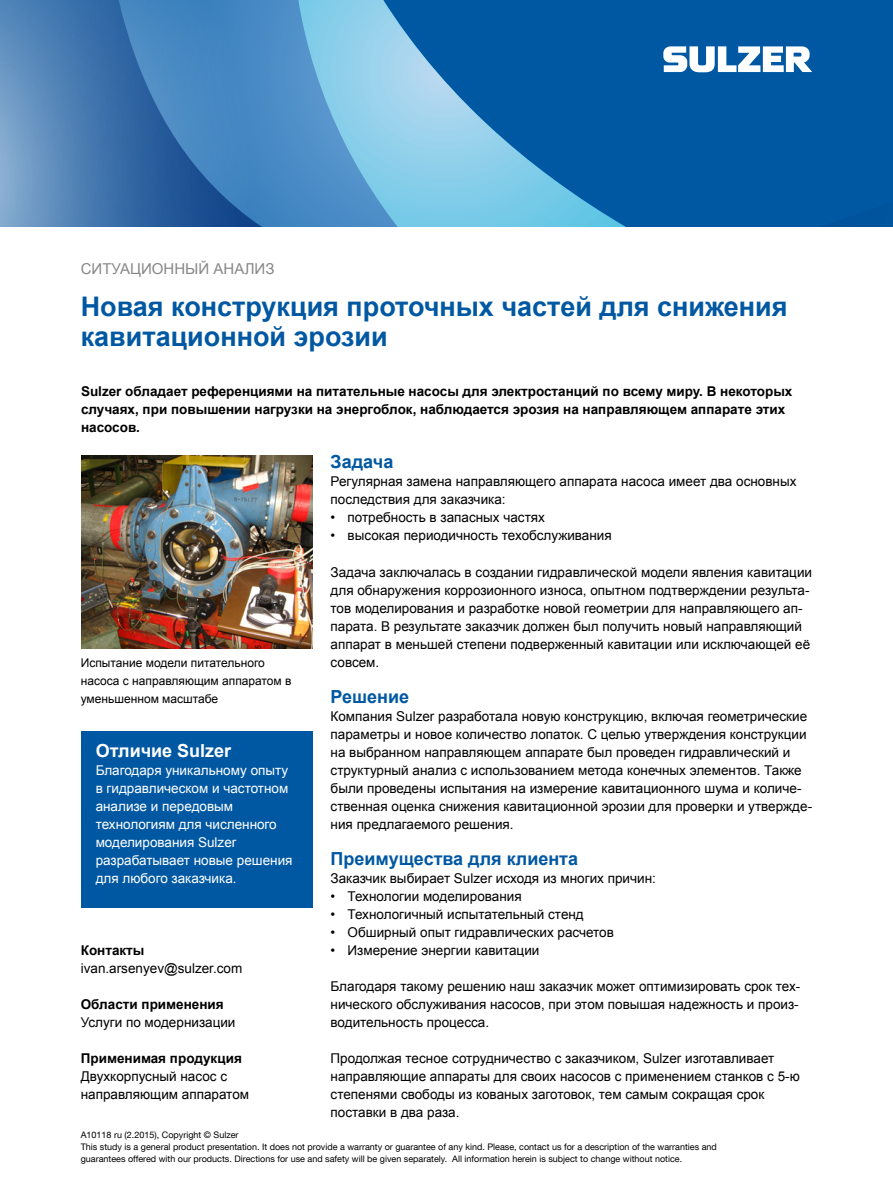
<style>
.page{position:relative;width:893px;height:1191px;background:#fff}
.page>*{position:absolute;margin:0;border:0;box-sizing:border-box;transform-origin:0 0}
.Otsikko{font:700 27px/30px "Arial";color:#0058a2}
.Subheading{font:700 18px "Arial";color:#0058a2}
.Subheading-2{font:700 18px "Arial";color:#fff}
.Paragraph_text{font:15px "Arial";color:#878787}
.Paragraph_text-2{font:13.5px/18px "Arial";color:#000}
.Bulleted_paragraph_t{font:13.5px/18px "Arial";color:#000;text-align:justify}
.Paragraph_text-3{font:700 13.5px/18px "Arial";color:#000}
.Bulleted_paragraph_t-2{font:13.5px/18px "Arial";color:#fff}
.leipis{font:13.5px/18px "Arial";color:#000}
.leipis-2{font:700 13.5px "Arial";color:#000}
.väliotsikko{font:13.5px "Arial";color:#000}
.väliotsikko-2{font:700 13.5px "Arial";color:#000}
.t1{font:12px/18px "Arial";color:#000}
.t2{font:9px/12px "Helvetica Neue LT Com";color:#000}
</style>
<div class="page">
<svg style="left:0;top:0;width:893px;height:227px;background:#337cb7"></svg>
<svg style="left:663px;top:46px;width:149px;height:26px"></svg>
<div style="left:81px;top:731px;width:232px;height:177px;background:#0058a2"></div>
<img style="left:81px;top:455px;width:232px;height:193px">
<p class="Paragraph_text" style="left:81px;top:259px;width:195px">СИТУАЦИОННЫЙ АНАЛИЗ</p>
<p class="Otsikko" style="left:81px;top:292px;width:708px">Новая конструкция проточных частей для снижения кавитационной эрозии</p>
<p class="Paragraph_text-3" style="left:81px;top:383px;width:713px">Sulzer обладает референциями на питательные насосы для электростанций по всему миру. В некоторых случаях, при повышении нагрузки на энергоблок, наблюдается эрозия на направляющем аппарате этих насосов.</p>
<p class="t1" style="left:81px;top:653px;width:212px">Испытание модели питательного насоса с направляющим аппаратом в уменьшенном масштабе</p>
<p class="Subheading-2" style="left:96px;top:738px;width:137px">Отличие Sulzer</p>
<p class="Bulleted_paragraph_t-2" style="left:96px;top:761px;width:198px">Благодаря уникальному опыту в гидравлическом и частотном анализе и передовым технологиям для численного моделирования Sulzer разрабатывает новые решения для любого заказчика.</p>
<p class="väliotsikko-2" style="left:81px;top:941px;width:65px">Контакты</p>
<p class="väliotsikko" style="left:81px;top:959px;width:163px">ivan.arsenyev@sulzer.com</p>
<p class="leipis-2" style="left:81px;top:995px;width:144px">Области применения</p>
<p class="leipis" style="left:81px;top:1013px;width:156px">Услуги по модернизации</p>
<p class="leipis-2" style="left:81px;top:1049px;width:163px">Применимая продукция</p>
<p class="leipis" style="left:81px;top:1067px;width:170px">Двухкорпусный насос с направляющим аппаратом</p>
<p class="Subheading" style="left:331px;top:450px;width:64px">Задача</p>
<p class="Paragraph_text-2" style="left:331px;top:473px;width:467px">Регулярная замена направляющего аппарата насоса имеет два основных последствия для заказчика:</p>
<p class="Paragraph_text-2" style="left:331px;top:509px;width:216px">• потребность в запасных частях</p>
<p class="Paragraph_text-2" style="left:331px;top:527px;width:283px">• высокая периодичность техобслуживания</p>
<p class="Paragraph_text-2" style="left:331px;top:563px;width:483px">Задача заключалась в создании гидравлической модели явления кавитации для обнаружения коррозионного износа, опытном подтверждении результа&shy;тов моделирования и разработке новой геометрии для направляющего ап&shy;парата. В результате заказчик должен был получить новый направляющий аппарат в меньшей степени подверженный кавитации или исключающей её совсем.</p>
<p class="Subheading" style="left:331px;top:684px;width:80px">Решение</p>
<p class="Paragraph_text-2" style="left:331px;top:707px;width:483px">Компания Sulzer разработала новую конструкцию, включая геометрические параметры и новое количество лопаток. С целью утверждения конструкции на выбранном направляющем аппарате был проведен гидравлический и структурный анализ с использованием метода конечных элементов. Также были проведены испытания на измерение кавитационного шума и количе&shy;ственная оценка снижения кавитационной эрозии для проверки и утвержде&shy;ния предлагаемого решения.</p>
<p class="Subheading" style="left:331px;top:846px;width:249px">Преимущества для клиента</p>
<p class="Bulleted_paragraph_t" style="left:331px;top:869px;width:327px">Заказчик выбирает Sulzer исходя из многих причин:</p>
<p class="Paragraph_text-2" style="left:331px;top:887px;width:193px">• Технологии моделирования</p>
<p class="Paragraph_text-2" style="left:331px;top:905px;width:255px">• Технологичный испытательный стенд</p>
<p class="Paragraph_text-2" style="left:331px;top:923px;width:285px">• Обширный опыт гидравлических расчетов</p>
<p class="Paragraph_text-2" style="left:331px;top:941px;width:210px">• Измерение энергии кавитации</p>
<p class="Bulleted_paragraph_t" style="left:331px;top:977px;width:471px">Благодаря такому решению наш заказчик может оптимизировать срок тех&shy;нического обслуживания насосов, при этом повышая надежность и произ&shy;водительность процесса.</p>
<p class="Bulleted_paragraph_t" style="left:331px;top:1049px;width:471px;text-align:left">Продолжая тесное сотрудничество с заказчиком, Sulzer изготавливает направляющие аппараты для своих насосов с применением станков с 5-ю степенями свободы из кованых заготовок, тем самым сокращая срок поставки в два раза.</p>
<p class="t2" style="left:81px;top:1128px;width:159px">A10118 ru (2.2015), Copyright © Sulzer</p>
<p class="t2" style="left:81px;top:1140px;width:638px">This study is a general product presentation. It does not provide a warranty or guarantee of any kind. Please, contact us for a description of the warranties and guarantees offered with our products. Directions for use and safety will be given separately. All information herein is subject to change without notice.</p>
</div>
